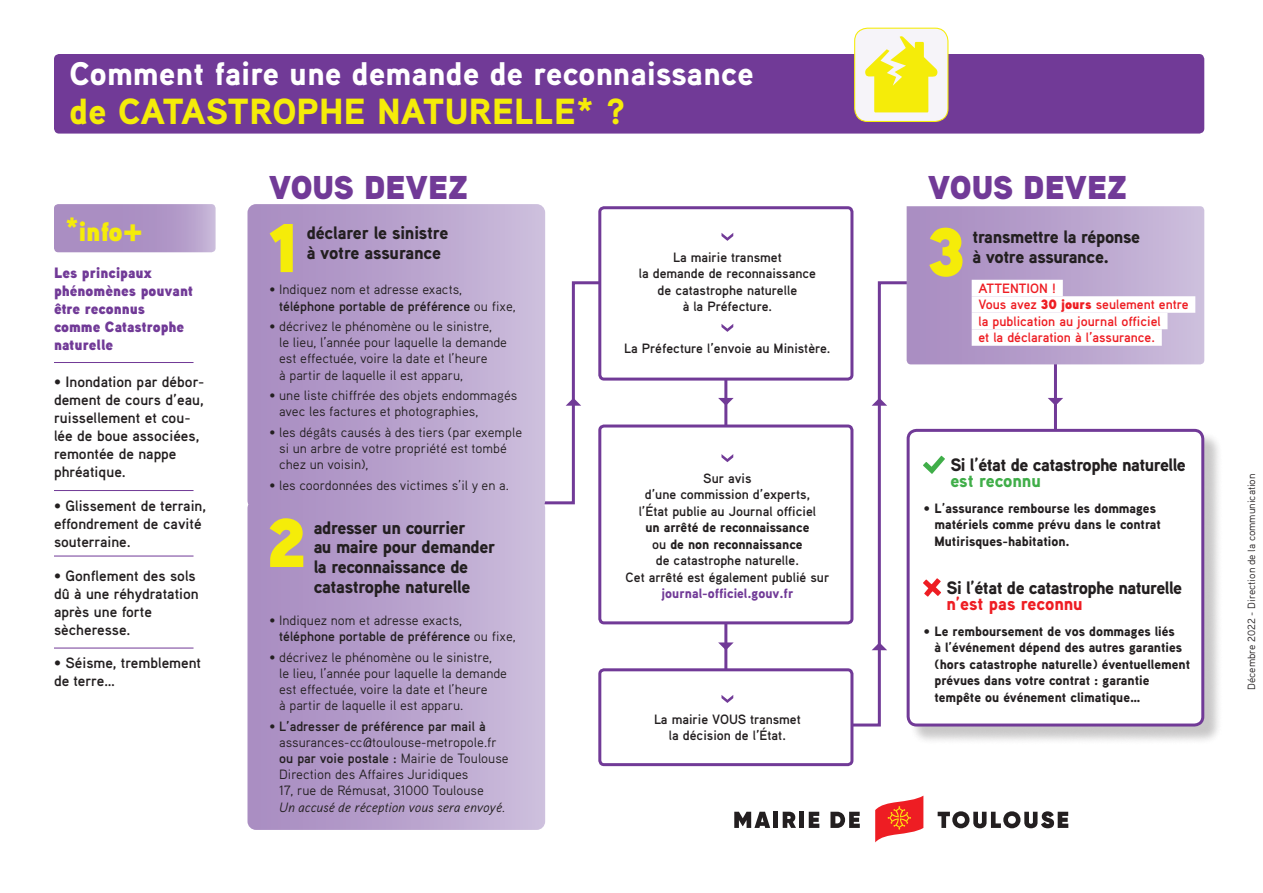
<style>
.page{position:relative;width:1263px;height:893px;background:#fff}
.page>*{position:absolute;margin:0;border:0;box-sizing:border-box;transform-origin:0 0}
.t1{font:68.85px "Aaux Pro Ultra";color:#f5ec09}
.t2{font:900 36.3px "Aaux Pro";letter-spacing:.01em;color:#f5ec09}
.t3{font:33px "Aaux Pro Ultra";color:#713a97}
.t4{font:900 32.7px "Aaux Pro";letter-spacing:.01em;color:#fff}
.t5{font:27px "Aaux Pro Ultra";color:#f5ec09}
.t6{font:900 18px/19.5px "Aaux Pro";letter-spacing:-.02em;color:#231f20}
.t7{font:700 15px/18px "Aaux Pro";color:#231f20}
.t8{font:15px/18px "Aaux Pro Ultra";color:#713a97}
.t9{font:13.5px/16.2px "Aaux Pro";color:#231f20}
.t10{font:700 13.5px/16.5px "Aaux Pro";color:#231f20;text-align:center}
.t11{font:900 13.5px/16.5px "Aaux Pro";color:#231f20}
.t12{font:700 13.5px/16.5px "Aaux Pro";color:#ee1d23}
.t13{font:10.5px "Aaux Pro";color:#231f20}
.s1{font-size:37.5px}
.s2{font-weight:700}
.s3{font-style:italic}
.s4{font-weight:900}
.s5{font-weight:900;color:#713a97}
.s6{font-family:"Aaux Pro Ultra";font-weight:400}
.s7{color:#40ae49}
.s8{color:#ee1d23}
</style>
<div class="page">
<hr style="left:724px;top:364px;width:3px;height:367px;background:#713a97">
<hr style="left:1054px;top:354px;width:3px;height:92px;background:#713a97">
<svg style="left:758px;top:280px;width:159px;height:448px"></svg>
<svg style="left:247px;top:204px;width:298px;height:626px;background:#b7a0cc"></svg>
<div style="left:54px;top:54px;width:1150px;height:80px;background:#713a97;border-radius:5px"></div>
<svg style="left:452px;top:280px;width:146px;height:226px"></svg>
<svg style="left:872px;top:398px;width:15px;height:8px"></svg>
<svg style="left:872px;top:642px;width:15px;height:8px"></svg>
<svg style="left:718px;top:398px;width:16px;height:8px"></svg>
<svg style="left:1048px;top:398px;width:15px;height:7px"></svg>
<svg style="left:718px;top:642px;width:16px;height:8px"></svg>
<hr style="left:54px;top:362px;width:140px;height:1px;background:#713a97">
<hr style="left:54px;top:490px;width:140px;height:1px;background:#713a97">
<hr style="left:54px;top:556px;width:140px;height:1px;background:#713a97">
<hr style="left:54px;top:648px;width:140px;height:1px;background:#713a97">
<svg style="left:54px;top:204px;width:162px;height:48px;background:#b096c6"></svg>
<div style="left:909px;top:431px;width:314px;height:314px;background:#231f20;opacity:.25"></div>
<div style="left:908px;top:430px;width:295px;height:295px;background:#fff;border-radius:9px"></div>
<div style="left:907px;top:429px;width:297px;height:297px;border:3px solid #713a97;border-radius:9px"></div>
<svg style="left:923px;top:456px;width:22px;height:18px"></svg>
<svg style="left:923px;top:578px;width:18px;height:19px"></svg>
<div style="left:600px;top:208px;width:252px;height:171px;background:#fff;border-radius:4px"></div>
<div style="left:598px;top:206px;width:255px;height:175px;border:3px solid #713a97;border-radius:4px"></div>
<svg style="left:721px;top:233px;width:12px;height:8px"></svg>
<svg style="left:721px;top:324px;width:12px;height:8px"></svg>
<div style="left:600px;top:426px;width:252px;height:197px;background:#fff;border-radius:4px"></div>
<div style="left:598px;top:424px;width:255px;height:200px;border:3px solid #713a97;border-radius:4px"></div>
<svg style="left:721px;top:454px;width:12px;height:8px"></svg>
<div style="left:600px;top:670px;width:252px;height:95px;background:#fff;border-radius:4px"></div>
<div style="left:598px;top:668px;width:255px;height:98px;border:3px solid #713a97;border-radius:4px"></div>
<svg style="left:721px;top:695px;width:12px;height:8px"></svg>
<svg style="left:907px;top:206px;width:297px;height:158px;background:#b8a2cd"></svg>
<div style="left:972px;top:280px;width:91px;height:16px;background:#fff"></div>
<div style="left:972px;top:296px;width:223px;height:17px;background:#fff"></div>
<div style="left:972px;top:313px;width:195px;height:16px;background:#fff"></div>
<div style="left:972px;top:329px;width:190px;height:17px;background:#fff"></div>
<svg style="left:875px;top:796px;width:48px;height:46px"></svg>
<svg style="left:734px;top:812px;width:36px;height:16px"></svg>
<div style="left:773px;top:812px;width:5px;height:16px;background:#231f20"></div>
<svg style="left:783px;top:812px;width:13px;height:16px"></svg>
<div style="left:799px;top:812px;width:5px;height:16px;background:#231f20"></div>
<svg style="left:809px;top:812px;width:10px;height:16px"></svg>
<svg style="left:830px;top:812px;width:30px;height:16px"></svg>
<svg style="left:938px;top:811px;width:130px;height:17px"></svg>
<div style="left:855px;top:28px;width:93px;height:93px;background:#f6f4f9;border-radius:13px"></div>
<div style="left:854px;top:28px;width:94px;height:94px;border:1px solid #f5ec09;border-radius:13px"></div>
<svg style="left:865px;top:36px;width:72px;height:76px"></svg>
<p class="t4" style="left:69px;top:53px;width:686px">Comment faire une demande de reconnaissance</p>
<p class="t2" style="left:69px;top:88px;width:558px">de CATASTROPHE NATURELLE* ?</p>
<p class="t5" style="left:66px;top:215px;width:79px">*info<span class="s1">+</span></p>
<p class="t8" style="left:54px;top:263px;width:140px">Les principaux phénomènes pouvant être reconnus comme Catastrophe naturelle</p>
<p class="t7" style="left:54px;top:372px;width:152px">• Inondation par débor&shy;dement de cours d’eau, ruissellement et cou&shy;lée de boue associées, remontée de nappe phréatique.</p>
<p class="t7" style="left:54px;top:496px;width:154px">• Glissement de terrain, effondrement de cavité souterraine.</p>
<p class="t7" style="left:54px;top:566px;width:146px">• Gonflement des sols dû à une réhydratation après une forte sècheresse.</p>
<p class="t7" style="left:54px;top:654px;width:149px">• Séisme, tremblement de terre…</p>
<p class="t3" style="left:269px;top:166px;width:201px">VOUS DEVEZ</p>
<p class="t1" style="left:269px;top:204px;width:31px">1</p>
<p class="t6" style="left:307px;top:222px;width:143px">déclarer le sinistre à votre assurance</p>
<p class="t9" style="left:279px;top:281px;width:238px;text-indent:-10px">• Indiquez nom et adresse exacts, <span class="s2">téléphone portable de préférence</span> ou fixe,</p>
<p class="t9" style="left:279px;top:318px;width:229px;text-indent:-10px">• décrivez le phénomène ou le sinistre,<br>le lieu, l’année pour laquelle la demande est effectuée, voire la date et l’heure<br>à partir de laquelle il est apparu,</p>
<p class="t9" style="left:279px;top:387px;width:240px;text-indent:-10px">• une liste chiffrée des objets endommagés avec les factures et photographies,</p>
<p class="t9" style="left:279px;top:423px;width:244px;text-indent:-10px">• les dégâts causés à des tiers (par exemple si un arbre de votre propriété est tombé chez un voisin),</p>
<p class="t9" style="left:270px;top:476px;width:241px">• les coordonnées des victimes s’il y en a.</p>
<p class="t1" style="left:266px;top:498px;width:41px">2</p>
<p class="t6" style="left:314px;top:517px;width:183px">adresser un courrier<br>au maire pour demander la reconnaissance de catastrophe naturelle</p>
<p class="t9" style="left:279px;top:612px;width:238px;text-indent:-10px">• Indiquez nom et adresse exacts, <span class="s2">téléphone portable de préférence</span> ou fixe,</p>
<p class="t9" style="left:279px;top:648px;width:229px;text-indent:-10px">• décrivez le phénomène ou le sinistre,<br>le lieu, l’année pour laquelle la demande est effectuée, voire la date et l’heure<br>à partir de laquelle il est apparu.</p>
<p class="t9" style="left:279px;top:717px;width:231px;text-indent:-10px">• <span class="s2">L’adresser de préférence par mail à </span>assurances-cc@toulouse-metropole.fr <span class="s2">ou par voie postale :</span> Mairie de Toulouse Direction des Affaires Juridiques<br>17, rue de Rémusat, 31000 Toulouse<br><span class="s3">Un accusé de réception vous sera envoyé.</span></p>
<p class="t10" style="left:639px;top:248px;width:179px">La mairie transmet<br>la demande de reconnaissance de catastrophe naturelle<br>à la Préfecture.</p>
<p class="t10" style="left:624px;top:339px;width:208px">La Préfecture l’envoie au Ministère.</p>
<p class="t10" style="left:639px;top:470px;width:179px">Sur avis<br>d’une commission d’experts, l’État publie au Journal officiel <span class="s4">un arrêté de reconnaissance </span>ou <span class="s4">de non reconnaissance<br></span>de catastrophe naturelle.</p>
<p class="t10" style="left:626px;top:569px;width:205px">Cet arrêté est également publié sur <span class="s5">journal-officiel.gouv.fr</span></p>
<p class="t10" style="left:654px;top:710px;width:148px">La mairie VOUS transmet la décision de l’État.</p>
<p class="t3" style="left:928px;top:166px;width:201px">VOUS DEVEZ</p>
<p class="t1" style="left:927px;top:208px;width:40px">3</p>
<p class="t6" style="left:972px;top:227px;width:169px">transmettre la réponse à votre assurance.</p>
<p class="t12" style="left:978px;top:279px;width:79px">ATTENTION !</p>
<p class="t12" style="left:978px;top:296px;width:212px">Vous avez <span class="s6">30 jours</span> seulement entre la publication au journal officiel<br>et la déclaration à l’assurance.</p>
<p class="t6" style="left:950px;top:456px;width:237px;line-height:16.5px">Si l’état de catastrophe naturelle <span class="s7">est reconnu</span></p>
<p class="t11" style="left:934px;top:499px;width:228px;text-indent:-11px">• L’assurance rembourse les dommages matériels comme prévu dans le contrat<br>Mutirisques-habitation.</p>
<p class="t6" style="left:946px;top:578px;width:237px;line-height:16.5px">Si l’état de catastrophe naturelle <span class="s8">n’est pas reconnu</span></p>
<p class="t11" style="left:934px;top:622px;width:257px;text-indent:-11px">• Le remboursement de vos dommages liés<br>à l’événement dépend des autres garanties (hors catastrophe naturelle) éventuellement prévues dans votre contrat : garantie tempête ou événement climatique…</p>
<p class="t13" style="left:1245px;top:690px;width:218px;rotate:-90deg">Décembre 2022 - Direction de la communication</p>
</div>
